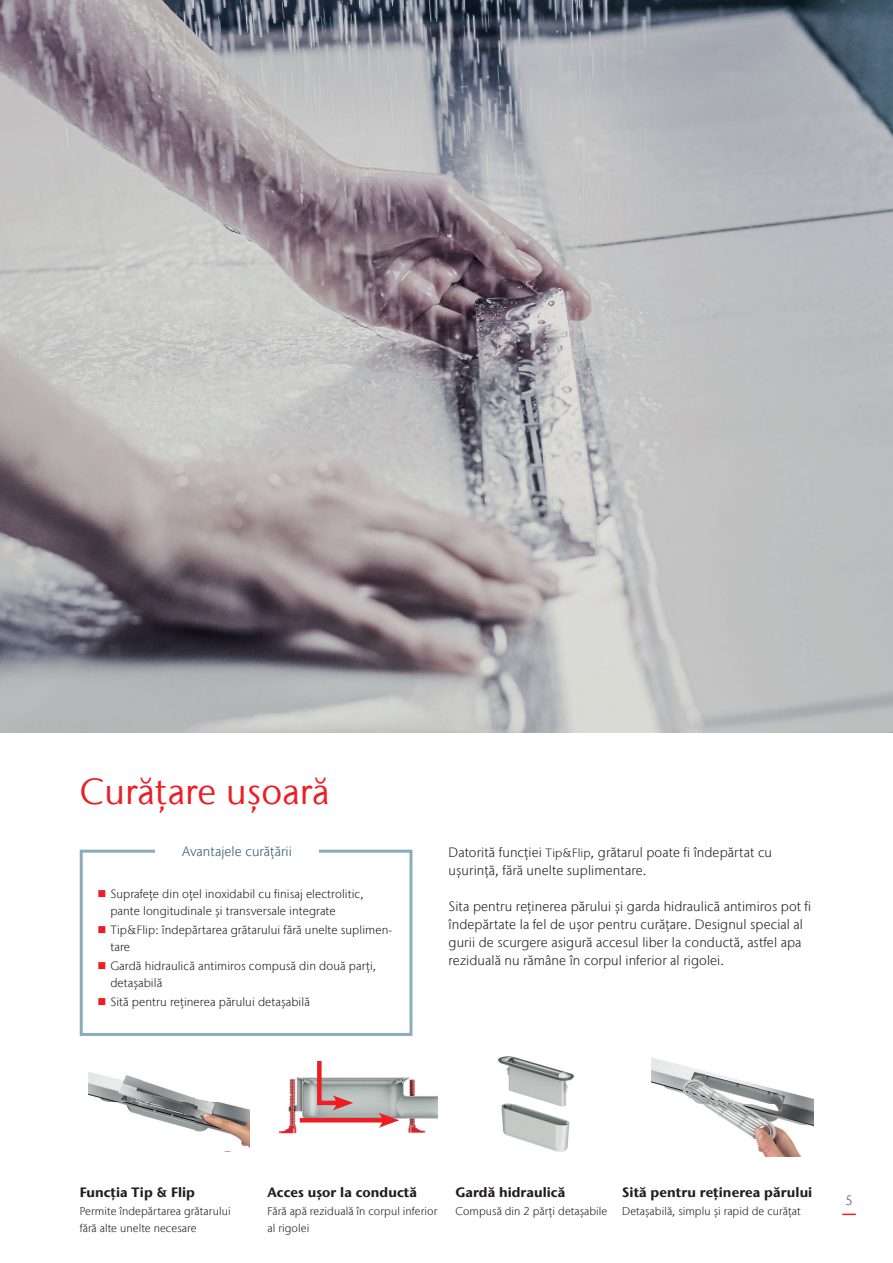
<style>
.page{position:relative;width:893px;height:1263px;background:#fff}
.page>*{position:absolute;margin:0;border:0;box-sizing:border-box;transform-origin:0 0}
.t1{font:36px "Stone Sans IIITC Com";letter-spacing:.005em;color:#ee1d23}
.t2{font:300 13.5px/17.9px "Stone Sans IIITC Com";letter-spacing:.005em;color:#231f20}
.t3{font:700 13.5px "Stone Sans IIITC Com";letter-spacing:.005em;color:#231f20}
.t4{font:300 13.5px "Stone Sans IIITC Com";letter-spacing:.005em;color:#335875}
.t5{font:300 13.5px "Stone Sans IIITC Com";color:#57585a}
.t6{font:300 12px/17px "Stone Sans IIITC Com";letter-spacing:.005em;color:#231f20}
.t7{font:300 11.25px/17.9px "Stone Sans IIITC Com";letter-spacing:.005em;color:#231f20}
.s1{color:#ee1d23}
.s2{font-size:12px}
</style>
<div class="page">
<img style="left:88px;top:1072px;width:162px;height:76px">
<img style="left:498px;top:1056px;width:76px;height:96px">
<img style="left:279px;top:1077px;width:159px;height:57px">
<img style="left:652px;top:1058px;width:161px;height:98px">
<div style="left:80px;top:850px;width:332px;height:186px;border:3px solid #8aacbc"></div>
<div style="left:155px;top:830px;width:164px;height:41px;background:#fff"></div>
<hr style="left:300px;top:1118px;width:87px;height:4px;background:#ee1d23">
<svg style="left:378px;top:1113px;width:21px;height:15px"></svg>
<div style="left:317px;top:1061px;width:5px;height:44px;background:#ee1d23"></div>
<div style="left:318px;top:1100px;width:23px;height:5px;background:#ee1d23"></div>
<svg style="left:332px;top:1095px;width:21px;height:15px"></svg>
<img style="left:0;top:0;width:893px;height:732px">
<svg style="left:842px;top:1213px;width:14px;height:2px"></svg>
<h1 class="t1" style="left:80px;top:769px;width:251px">Curățare ușoară</h1>
<p class="t4" style="left:182px;top:843px;width:111px">Avantajele curățării</p>
<p class="t6" style="left:110px;top:885px;width:255px;text-indent:-13px"><span class="s1">■</span> Suprafețe din oțel inoxidabil cu finisaj electrolitic, pante longitudinale și transversale integrate</p>
<p class="t6" style="left:110px;top:921px;width:283px;text-indent:-13px"><span class="s1">■</span> Tip&amp;Flip: îndepărtarea grătarului fără unelte suplimen&shy;tare</p>
<p class="t6" style="left:110px;top:957px;width:267px;text-indent:-13px"><span class="s1">■</span> Gardă hidraulică antimiros compusă din două parți, detașabilă</p>
<p class="t6" style="left:98px;top:993px;width:214px"><span class="s1">■</span> Sită pentru reținerea părului detașabilă</p>
<p class="t2" style="left:449px;top:843px;width:325px">Datorită funcției <span class="s2">Tip&amp;Flip</span>, grătarul poate fi îndepărtat cu ușurință, fără unelte suplimentare.</p>
<p class="t2" style="left:449px;top:897px;width:364px">Sita pentru reținerea părului și garda hidraulică antimiros pot fi îndepărtate la fel de ușor pentru curățare. Designul special al gurii de scurgere asigură accesul liber la conductă, astfel apa reziduală nu rămâne în corpul inferior al rigolei.</p>
<p class="t3" style="left:80px;top:1183px;width:117px">Funcția Tip &amp; Flip</p>
<p class="t7" style="left:80px;top:1201px;width:152px">Permite îndepărtarea grătarului fără alte unelte necesare</p>
<p class="t3" style="left:268px;top:1183px;width:151px">Acces ușor la conductă</p>
<p class="t7" style="left:268px;top:1201px;width:171px">Fără apă reziduală în corpul inferior al rigolei</p>
<p class="t3" style="left:455px;top:1183px;width:111px">Gardă hidraulică</p>
<p class="t7" style="left:455px;top:1201px;width:154px">Compusă din 2 părți detașabile</p>
<p class="t3" style="left:622px;top:1183px;width:192px">Sită pentru reținerea părului</p>
<p class="t7" style="left:622px;top:1201px;width:180px">Detașabilă, simplu și rapid de curățat</p>
<p class="t5" style="left:845px;top:1192px;width:9px">5</p>
</div>
